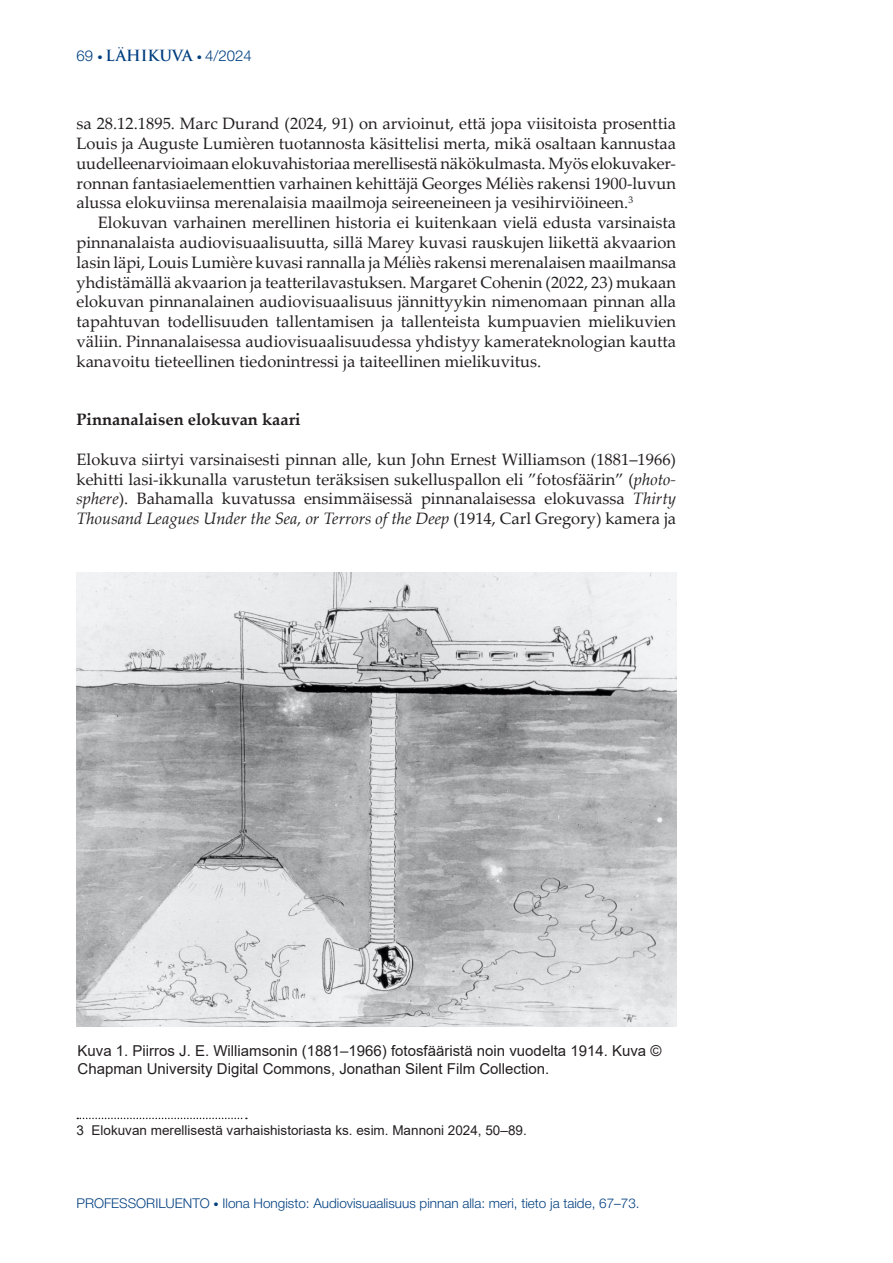
<style>
.page{position:relative;width:893px;height:1263px;background:#fff}
.page>*{position:absolute;margin:0;border:0;box-sizing:border-box;transform-origin:0 0}
.KATSAUS_jne_leipis{font:16.5px/19.8px "Palatino Linotype";color:#231f20;text-align:justify}
.KATSAUS_jne_leipis_1_kpl{font:16.5px/19.8px "Palatino Linotype";color:#231f20;text-align:justify}
.KATSAUS_väliotsikko{font:700 16.5px "Palatino Linotype";color:#231f20}
.Kuvateksti{font:15px/18px "Arial";color:#231f20}
.t1{font:300 15px "Helvetica Neue";color:#003f80}
.t2{font:300 13.5px "Helvetica Neue";color:#003f80}
.KATSAUS_alaviitteet{font:13.5px "Arial";color:#231f20}
.s1{font-weight:400;font-style:italic;font-size:10.5px}
.s2{font-family:"Trajan Pro 3";font-weight:600}
.s3{font-style:italic}
.s4{font-size:10.5px}
</style>
<div class="page">
<svg style="left:77px;top:1118px;width:170px;height:1px"></svg>
<img style="left:77px;top:572px;width:599px;height:455px">
<p class="t1" style="left:77px;top:44px;width:177px">69 <span class="s1">•</span> <span class="s2">LÄHIKUVA</span> <span class="s1">•</span> 4/2024</p>
<p class="KATSAUS_jne_leipis" style="left:77px;top:113px;width:601px">sa 28.12.1895. Marc Durand (2024, 91) on arvioinut, että jopa viisitoista prosenttia Louis ja Auguste Lumièren tuotannosta käsittelisi merta, mikä osaltaan kannustaa uudelleenarvioimaan elokuvahistoriaa merellisestä näkökulmasta. Myös elokuvaker&shy;ronnan fantasiaelementtien varhainen kehittäjä Georges Méliès rakensi 1900-luvun alussa elokuviinsa merenalaisia maailmoja seireeneineen ja vesihirviöineen.<sup>3</sup></p>
<p class="KATSAUS_jne_leipis" style="left:77px;top:212px;width:601px;text-indent:21px">Elokuvan varhainen merellinen historia ei kuitenkaan vielä edusta varsinaista pinnanalaista audiovisuaalisuutta, sillä Marey kuvasi rauskujen liikettä akvaarion lasin läpi, Louis Lumière kuvasi rannalla ja Méliès rakensi merenalaisen maailmansa yhdistämällä akvaarion ja teatterilavastuksen. Margaret Cohenin (2022, 23) mukaan elokuvan pinnanalainen audiovisuaalisuus jännittyykin nimenomaan pinnan alla tapahtuvan todellisuuden tallentamisen ja tallenteista kumpuavien mielikuvien väliin. Pinnanalaisessa audiovisuaalisuudessa yhdistyy kamerateknologian kautta kanavoitu tieteellinen tiedonintressi ja taiteellinen mielikuvitus.</p>
<p class="KATSAUS_väliotsikko" style="left:77px;top:408px;width:226px">Pinnanalaisen elokuvan kaari</p>
<p class="KATSAUS_jne_leipis_1_kpl" style="left:77px;top:448px;width:601px">Elokuva siirtyi varsinaisesti pinnan alle, kun John Ernest Williamson (1881–1966) kehitti lasi-ikkunalla varustetun teräksisen sukelluspallon eli ”fotosfäärin” (<span class="s3">photo&shy;sphere</span>). Bahamalla kuvatussa ensimmäisessä pinnanalaisessa elokuvassa <span class="s3">Thirty Thousand Leagues Under the Sea, or Terrors of the Deep</span> (1914, Carl Gregory) kamera ja</p>
<p class="Kuvateksti" style="left:78px;top:1042px;width:585px">Kuva 1. Piirros J. E. Williamsonin (1881–1966) fotosfääristä noin vuodelta 1914. Kuva ©<br>Chapman University Digital Commons, Jonathan Silent Film Collection.</p>
<p class="KATSAUS_alaviitteet" style="left:77px;top:1121px;width:452px">3 Elokuvan merellisestä varhaishistoriasta ks. esim. Mannoni 2024, 50–89.</p>
<p class="t2" style="left:77px;top:1192px;width:565px">PROFESSORILUENTO <span class="s4">•</span> Ilona Hongisto: Audiovisuaalisuus pinnan alla: meri, tieto ja taide, 67–73.</p>
</div>
